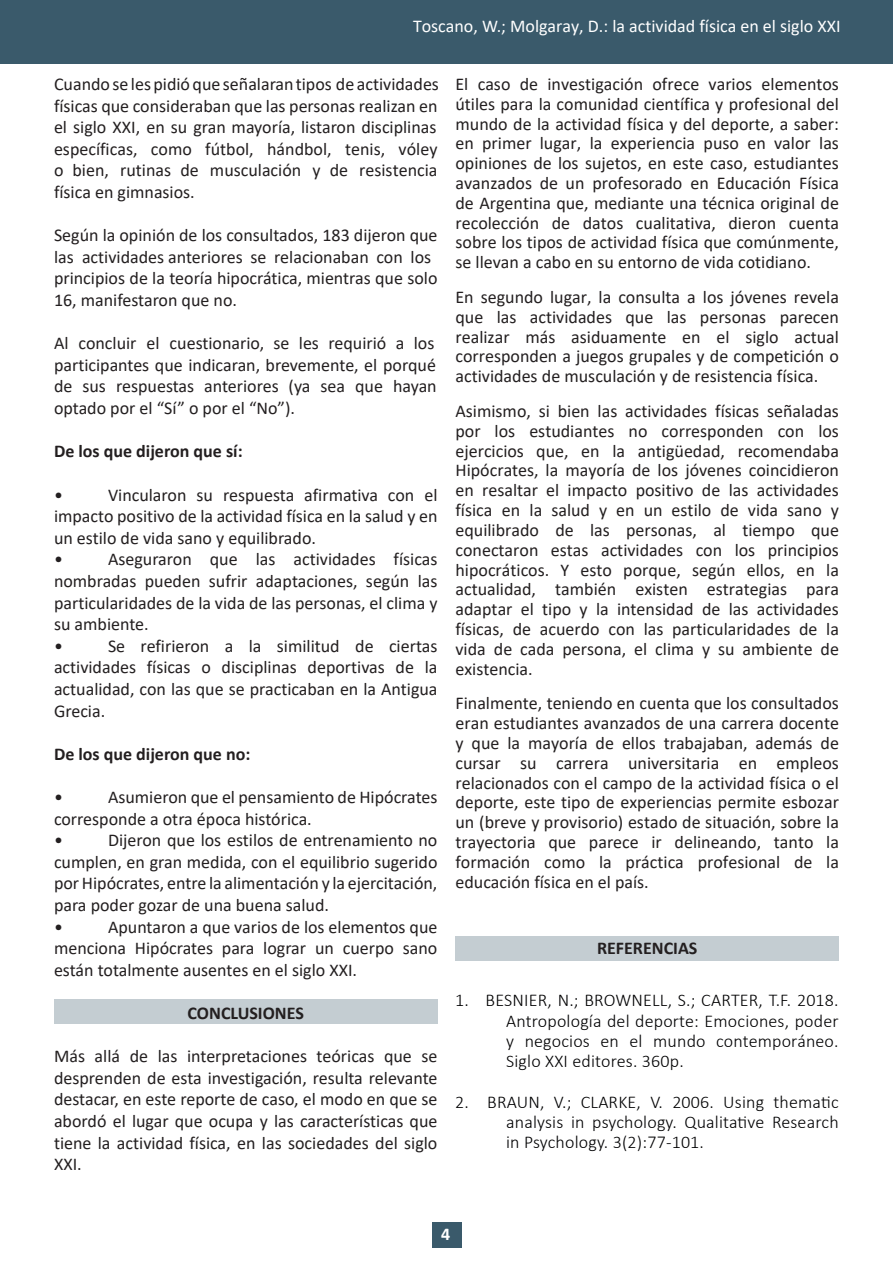
<style>
.page{position:relative;width:893px;height:1263px;background:#fff}
.page>*{position:absolute;margin:0;border:0;box-sizing:border-box;transform-origin:0 0}
.t1{font:18px/19.8px "Calibri";color:#231f20;text-align:justify}
.t2{font:300 18px/20.2px "Calibri";letter-spacing:.01em;color:#000002;text-align:justify}
.t3{font:700 18px "Calibri";color:#231f20}
.t4{font:18px "Calibri";color:#fff}
.t5{font:700 18px "Calibri";color:#fff}
</style>
<div class="page">
<div style="left:54px;top:999px;width:384px;height:25px;background:#c4cdd2"></div>
<div style="left:455px;top:936px;width:384px;height:25px;background:#c4cdd2"></div>
<div style="left:0;top:1px;width:893px;height:63px;background:#3a5a6b"></div>
<div style="left:432px;top:1222px;width:29px;height:26px;background:#3a5a6b"></div>
<p class="t4" style="left:413px;top:14px;width:429px">Toscano, W.; Molgaray, D.: la actividad física en el siglo XXI</p>
<p class="t1" style="left:54px;top:73px;width:386px;line-height:21.6px;text-align:left">Cuando se les pidió que señalarantipos de actividades físicas que consideraban que las personas realizan en el siglo XXI, en su gran mayoría, listaron disciplinas específicas, como fútbol, hándbol, tenis, vóley o bien, rutinas de musculación y de resistencia física en gimnasios.</p>
<p class="t1" style="left:54px;top:224px;width:385px;line-height:21.6px;text-align:left">Según la opinión de los consultados, 183 dijeron que las actividades anteriores se relacionaban con los principios de la teoría hipocrática, mientras que solo 16, manifestaron que no.</p>
<p class="t1" style="left:54px;top:332px;width:384px;line-height:21.6px;text-align:left">Al concluir el cuestionario, se les requirió a los participantes que indicaran, brevemente, el porqué de sus respuestas anteriores (ya sea que hayan optado por el “Sí” o por el “No”).</p>
<p class="t3" style="left:54px;top:439px;width:190px">De los que dijeron que sí:</p>
<p class="t1" style="left:54px;top:484px;width:10px">•</p>
<p class="t1" style="left:54px;top:483px;width:385px;line-height:21.6px;text-indent:54px">Vincularon su respuesta afirmativa con el impacto positivo de la actividad física en la salud y en un estilo de vida sano y equilibrado.</p>
<p class="t1" style="left:54px;top:549px;width:10px">•</p>
<p class="t1" style="left:54px;top:548px;width:385px;line-height:21.6px;text-indent:54px">Aseguraron que las actividades físicas nombradas pueden sufrir adaptaciones, según las particularidades de la vida de las personas, el clima y su ambiente.</p>
<p class="t1" style="left:54px;top:635px;width:10px">•</p>
<p class="t1" style="left:54px;top:634px;width:385px;line-height:21.6px;text-indent:54px">Se refirieron a la similitud de ciertas actividades físicas o disciplinas deportivas de la actualidad, con las que se practicaban en la Antigua Grecia.</p>
<p class="t3" style="left:54px;top:741px;width:198px">De los que dijeron que no:</p>
<p class="t1" style="left:54px;top:787px;width:10px">•</p>
<p class="t1" style="left:54px;top:786px;width:385px;line-height:21.6px;text-indent:54px">Asumieron que el pensamiento de Hipócrates corresponde a otra época histórica.</p>
<p class="t1" style="left:54px;top:830px;width:10px">•</p>
<p class="t1" style="left:54px;top:829px;width:385px;line-height:21.6px;text-indent:54px">Dijeron que los estilos de entrenamiento no cumplen, en gran medida, con el equilibrio sugerido por Hipócrates, entre la alimentación y la ejercitación, para poder gozar de una buena salud.</p>
<p class="t1" style="left:54px;top:916px;width:10px">•</p>
<p class="t1" style="left:54px;top:915px;width:385px;line-height:21.6px;text-indent:54px">Apuntaron a que varios de los elementos que menciona Hipócrates para lograr un cuerpo sano están totalmente ausentes en el siglo XXI.</p>
<p class="t3" style="left:188px;top:1000px;width:118px">CONCLUSIONES</p>
<p class="t1" style="left:54px;top:1045px;width:385px;line-height:21.6px">Más allá de las interpretaciones teóricas que se desprenden de esta investigación, resulta relevante destacar, en este reporte de caso, el modo en que se abordó el lugar que ocupa y las características que tiene la actividad física, en las sociedades del siglo XXI.</p>
<p class="t1" style="left:455px;top:74px;width:385px">El caso de investigación ofrece varios elementos útiles para la comunidad científica y profesional del mundo de la actividad física y del deporte, a saber: en primer lugar, la experiencia puso en valor las opiniones de los sujetos, en este caso, estudiantes avanzados de un profesorado en Educación Física de Argentina que, mediante una técnica original de recolección de datos cualitativa, dieron cuenta sobre los tipos de actividad física que comúnmente, se llevan a cabo en su entorno de vida cotidiano.</p>
<p class="t1" style="left:455px;top:287px;width:385px">En segundo lugar, la consulta a los jóvenes revela que las actividades que las personas parecen realizar más asiduamente en el siglo actual corresponden a juegos grupales y de competición o actividades de musculación y de resistencia física.</p>
<p class="t1" style="left:455px;top:401px;width:385px">Asimismo, si bien las actividades físicas señaladas por los estudiantes no corresponden con los ejercicios que, en la antigüedad, recomendaba Hipócrates, la mayoría de los jóvenes coincidieron en resaltar el impacto positivo de las actividades física en la salud y en un estilo de vida sano y equilibrado de las personas, al tiempo que conectaron estas actividades con los principios hipocráticos. Y esto porque, según ellos, en la actualidad, también existen estrategias para adaptar el tipo y la intensidad de las actividades físicas, de acuerdo con las particularidades de la vida de cada persona, el clima y su ambiente de existencia.</p>
<p class="t1" style="left:455px;top:693px;width:385px">Finalmente, teniendo en cuenta que los consultados eran estudiantes avanzados de una carrera docente y que la mayoría de ellos trabajaban, además de cursar su carrera universitaria en empleos relacionados con el campo de la actividad física o el deporte, este tipo de experiencias permite esbozar un (breve y provisorio) estado de situación, sobre la trayectoria que parece ir delineando, tanto la formación como la práctica profesional de la educación física en el país.</p>
<p class="t3" style="left:597px;top:935px;width:102px">REFERENCIAS</p>
<p class="t2" style="left:506px;top:990px;width:334px;text-indent:-51px">1. BESNIER, N.; BROWNELL, S.; CARTER, T.F. 2018.<br>Antropología del deporte: Emociones, poder y negocios en el mundo contemporáneo.<br>Siglo XXI editores. 360p.</p>
<p class="t2" style="left:506px;top:1091px;width:334px;text-indent:-51px">2. BRAUN, V.; CLARKE, V. 2006. Using thematic analysis in psychology. Qualitative Research in Psychology. 3(2):77-101.</p>
<p class="t5" style="left:441px;top:1221px;width:11px">4</p>
</div>
